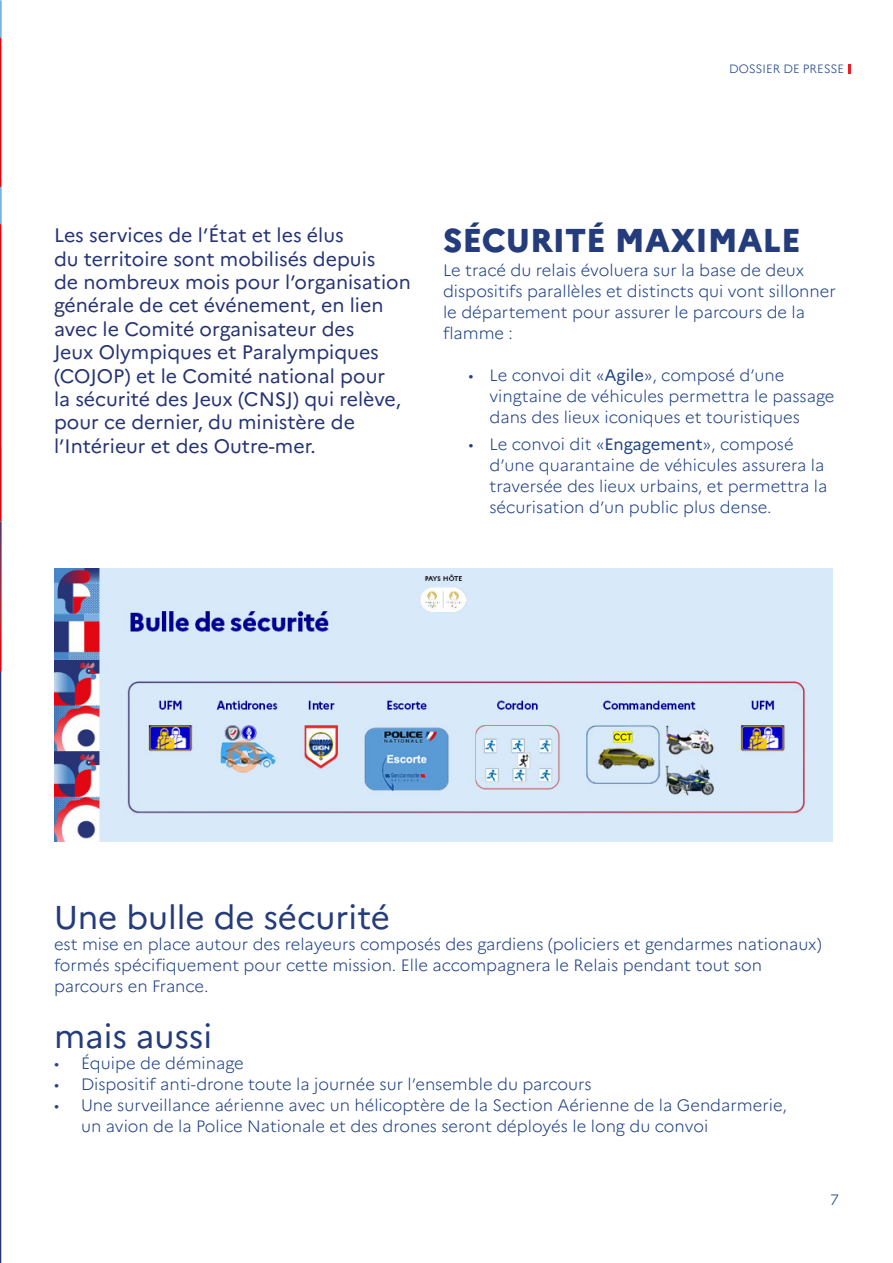
<style>
.page{position:relative;width:893px;height:1263px;background:#fff}
.page>*{position:absolute;margin:0;border:0;box-sizing:border-box;transform-origin:0 0}
.t1{font:33px "Marianne";color:#243c7b}
.t2{font:800 33px "Marianne";color:#243c7b}
.t3{font:19.5px/23.4px "Marianne";color:#263375}
.t4{font:300 16.5px/21px "Marianne";color:#204286}
.t5{font:300 15px "Marianne";color:#24408a}
.t6{font:300 12px "Marianne";color:#204286}
.s1{font-weight:400}
</style>
<div class="page">
<img style="left:0;top:0;width:1px;height:1263px">
<svg style="left:848px;top:64px;width:2px;height:10px"></svg>
<img style="left:54px;top:569px;width:778px;height:273px">
<p class="t6" style="left:729px;top:62px;width:117px">DOSSIER DE PRESSE</p>
<p class="t3" style="left:54px;top:223px;width:358px">Les services de l’État et les élus<br>du territoire sont mobilisés depuis<br>de nombreux mois pour l’organisation générale de cet événement, en lien avec le Comité organisateur des<br>Jeux Olympiques et Paralympiques (COJOP) et le Comité national pour<br>la sécurité des Jeux (CNSJ) qui relève, pour ce dernier, du ministère de l’Intérieur et des Outre-mer.</p>
<h1 class="t2" style="left:443px;top:220px;width:359px">SÉCURITÉ MAXIMALE</h1>
<p class="t4" style="left:443px;top:260px;width:394px">Le tracé du relais évoluera sur la base de deux dispositifs parallèles et distincts qui vont sillonner le département pour assurer le parcours de la flamme :</p>
<p class="t4" style="left:489px;top:365px;width:346px;text-indent:-21px">• Le convoi dit «<span class="s1">Agile</span>», composé d’une vingtaine de véhicules permettra le passage dans des lieux iconiques et touristiques</p>
<p class="t4" style="left:489px;top:434px;width:339px;text-indent:-21px">• Le convoi dit «<span class="s1">Engagement</span>», composé d’une quarantaine de véhicules assurera la traversée des lieux urbains, et permettra la sécurisation d’un public plus dense.</p>
<h1 class="t1" style="left:54px;top:897px;width:338px">Une bulle de sécurité</h1>
<p class="t4" style="left:54px;top:934px;width:769px">est mise en place autour des relayeurs composés des gardiens (policiers et gendarmes nationaux) formés spécifiquement pour cette mission. Elle accompagnera le Relais pendant tout son parcours en France.</p>
<h1 class="t1" style="left:54px;top:1016px;width:160px">mais aussi</h1>
<p class="t4" style="left:54px;top:1053px;width:191px">• Équipe de déminage</p>
<p class="t4" style="left:54px;top:1074px;width:539px">• Dispositif anti-drone toute la journée sur l’ensemble du parcours</p>
<p class="t4" style="left:81px;top:1095px;width:707px;text-indent:-27px">• Une surveillance aérienne avec un hélicoptère de la Section Aérienne de la Gendarmerie, un avion de la Police Nationale et des drones seront déployés le long du convoi</p>
<p class="t5" style="left:830px;top:1190px;width:10px">7</p>
</div>
